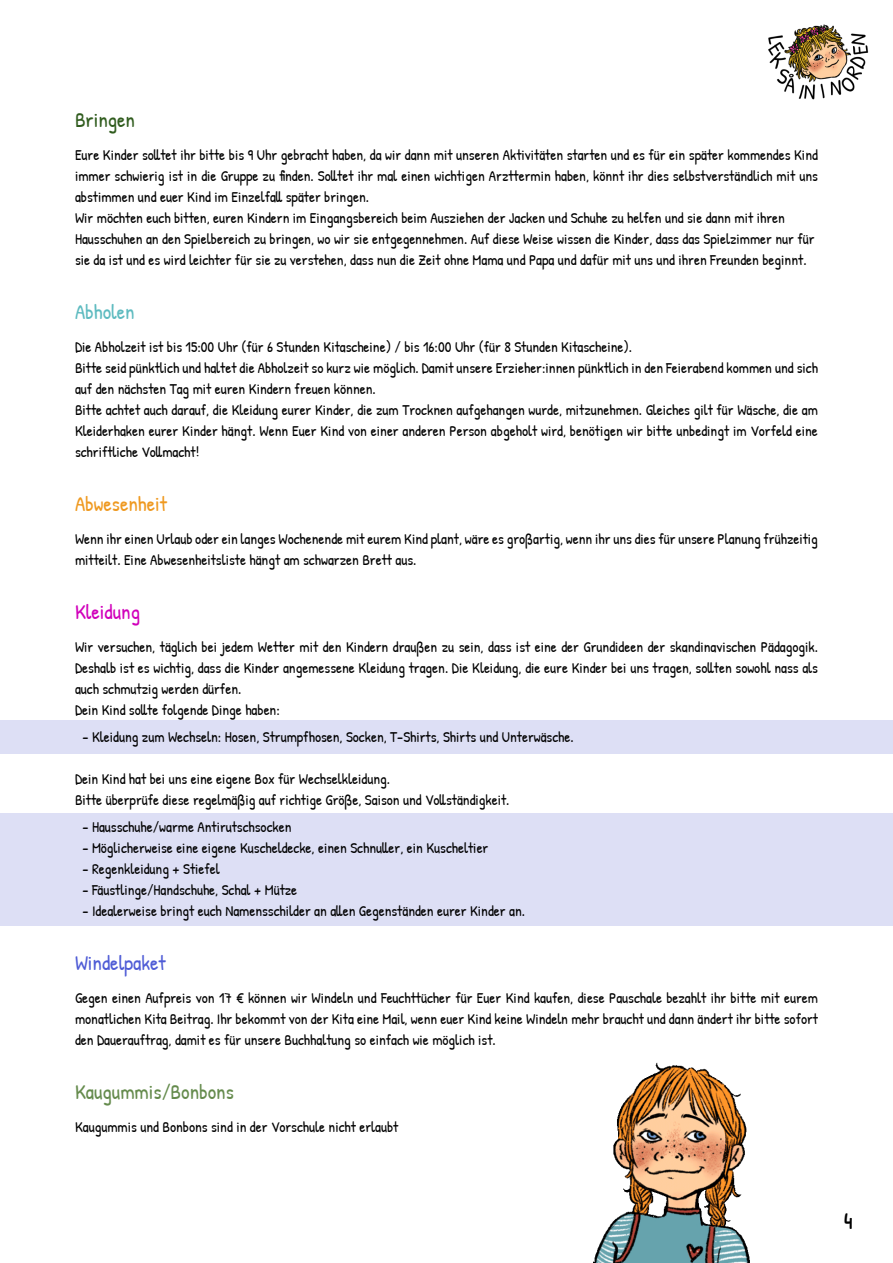
<style>
.page{position:relative;width:893px;height:1263px;background:#fff}
.page>*{position:absolute;margin:0;border:0;box-sizing:border-box;transform-origin:0 0}
.t1{font:24px "Patrick Hand";color:#000}
.Überschrift{font:21px "Patrick Hand";color:#658b4d}
.Überschrift-2{font:21px "Patrick Hand";color:#ef9920}
.Überschrift-3{font:21px "Patrick Hand";color:#4f5cd6}
.Überschrift-4{font:21px "Patrick Hand";color:#d100bb}
.Überschrift-5{font:21px "Patrick Hand";color:#305c1e}
.Überschrift-6{font:21px "Patrick Hand";color:#5ebbc0}
.Lauftext_neu{font:15px/21px "Patrick Hand";color:#000;text-align:justify}
</style>
<div class="page">
<div style="left:0;top:813px;width:893px;height:113px;background:#dddff5"></div>
<div style="left:0;top:720px;width:893px;height:33px;background:#dddff5"></div>
<img style="left:593px;top:1062px;width:157px;height:201px">
<img style="left:768px;top:24px;width:101px;height:76px">
<p class="Überschrift-5" style="left:75px;top:105px;width:62px">Bringen</p>
<p class="Lauftext_neu" style="left:75px;top:144px;width:744px">Eure Kinder solltet ihr bitte bis 9 Uhr gebracht haben, da wir dann mit unseren Aktivitäten starten und es für ein später kommendes Kind immer schwierig ist in die Gruppe zu finden. Solltet ihr mal einen wichtigen Arzttermin haben, könnt ihr dies selbstverständlich mit uns abstimmen und euer Kind im Einzelfall später bringen.</p>
<p class="Lauftext_neu" style="left:75px;top:207px;width:741px;text-align:left">Wir möchten euch bitten, euren Kindern im Eingangsbereich beim Ausziehen der Jacken und Schuhe zu helfen und sie dann mit ihren<br>Hausschuhen an den Spielbereich zu bringen, wo wir sie entgegennehmen. Auf diese Weise wissen die Kinder, dass das Spielzimmer nur für sie da ist und es wird leichter für sie zu verstehen, dass nun die Zeit ohne Mama und Papa und dafür mit uns und ihren Freunden beginnt.</p>
<p class="Überschrift-6" style="left:75px;top:297px;width:61px">Abholen</p>
<p class="Lauftext_neu" style="left:75px;top:336px;width:559px">Die Abholzeit ist bis 15:00 Uhr (für 6 Stunden Kitascheine) / bis 16:00 Uhr (für 8 Stunden Kitascheine).</p>
<p class="Lauftext_neu" style="left:75px;top:357px;width:744px">Bitte seid pünktlich und haltet die Abholzeit so kurz wie möglich. Damit unsere Erzieher:innen pünktlich in den Feierabend kommen und sich auf den nächsten Tag mit euren Kindern freuen können.</p>
<p class="Lauftext_neu" style="left:75px;top:399px;width:744px">Bitte achtet auch darauf, die Kleidung eurer Kinder, die zum Trocknen aufgehangen wurde, mitzunehmen. Gleiches gilt für Wäsche, die am Kleiderhaken eurer Kinder hängt. Wenn Euer Kind von einer anderen Person abgeholt wird, benötigen wir bitte unbedingt im Vorfeld eine schriftliche Vollmacht!</p>
<p class="Überschrift-2" style="left:75px;top:489px;width:94px">Abwesenheit</p>
<p class="Lauftext_neu" style="left:75px;top:528px;width:744px">Wenn ihr einen Urlaub oder ein langes Wochenende mit eurem Kind plant, wäre es großartig, wenn ihr uns dies für unsere Planung frühzeitig mitteilt. Eine Abwesenheitsliste hängt am schwarzen Brett aus.</p>
<p class="Überschrift-4" style="left:75px;top:597px;width:67px">Kleidung</p>
<p class="Lauftext_neu" style="left:75px;top:636px;width:744px">Wir versuchen, täglich bei jedem Wetter mit den Kindern draußen zu sein, dass ist eine der Grundideen der skandinavischen Pädagogik.<br>Deshalb ist es wichtig, dass die Kinder angemessene Kleidung tragen. Die Kleidung, die eure Kinder bei uns tragen, sollten sowohl nass als auch schmutzig werden dürfen.</p>
<p class="Lauftext_neu" style="left:75px;top:699px;width:206px">Dein Kind sollte folgende Dinge haben:</p>
<p class="Lauftext_neu" style="left:82px;top:726px;width:493px">- Kleidung zum Wechseln: Hosen, Strumpfhosen, Socken, T-Shirts, Shirts und Unterwäsche.</p>
<p class="Lauftext_neu" style="left:75px;top:768px;width:316px">Dein Kind hat bei uns eine eigene Box für Wechselkleidung.</p>
<p class="Lauftext_neu" style="left:75px;top:789px;width:436px">Bitte überprüfe diese regelmäßig auf richtige Größe, Saison und Vollständigkeit.</p>
<p class="Lauftext_neu" style="left:82px;top:816px;width:210px">- Hausschuhe/warme Antirutschsocken</p>
<p class="Lauftext_neu" style="left:82px;top:837px;width:407px">- Möglicherweise eine eigene Kuscheldecke, einen Schnuller, ein Kuscheltier</p>
<p class="Lauftext_neu" style="left:82px;top:858px;width:139px">- Regenkleidung + Stiefel</p>
<p class="Lauftext_neu" style="left:82px;top:879px;width:216px">- Fäustlinge/Handschuhe, Schal + Mütze</p>
<p class="Lauftext_neu" style="left:82px;top:900px;width:444px">- Idealerweise bringt euch Namensschilder an allen Gegenständen eurer Kinder an.</p>
<p class="Überschrift-3" style="left:75px;top:948px;width:92px">Windelpaket</p>
<p class="Lauftext_neu" style="left:75px;top:987px;width:744px">Gegen einen Aufpreis von 17 € können wir Windeln und Feuchttücher für Euer Kind kaufen, diese Pauschale bezahlt ihr bitte mit eurem monatlichen Kita Beitrag. Ihr bekommt von der Kita eine Mail, wenn euer Kind keine Windeln mehr braucht und dann ändert ihr bitte sofort den Dauerauftrag, damit es für unsere Buchhaltung so einfach wie möglich ist.</p>
<p class="Überschrift" style="left:75px;top:1077px;width:160px">Kaugummis/Bonbons</p>
<p class="Lauftext_neu" style="left:75px;top:1116px;width:325px">Kaugummis und Bonbons sind in der Vorschule nicht erlaubt</p>
<p class="t1" style="left:844px;top:1204px;width:10px">4</p>
</div>
